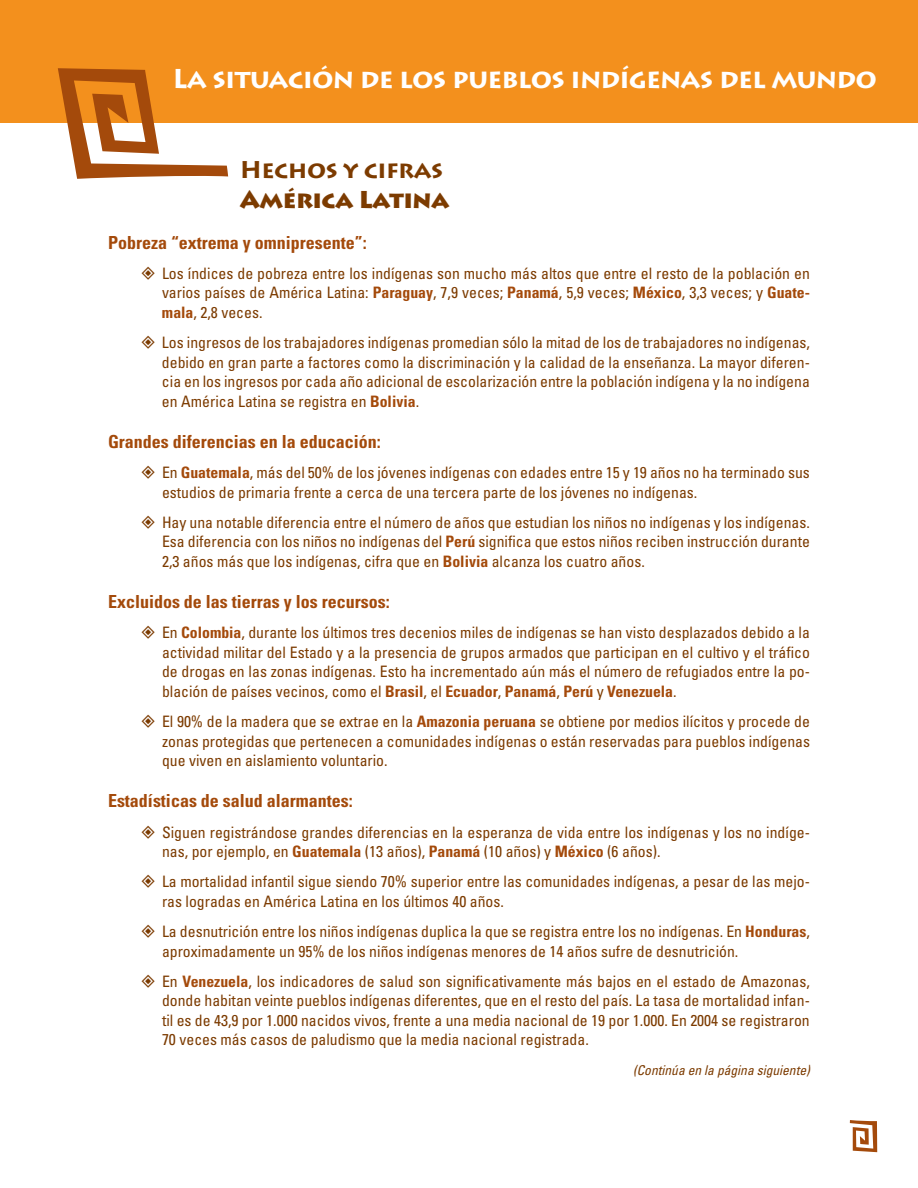
<style>
.page{position:relative;width:918px;height:1188px;background:#fff}
.page>*{position:absolute;margin:0;border:0;box-sizing:border-box;transform-origin:0 0}
.t1{font:700 27px "Lithos Pro";letter-spacing:-.03em;color:#fff}
.t2{font:700 24px "Lithos Pro";letter-spacing:-.02em;color:#7c3b00}
.t3{font:900 24px "Lithos Pro";letter-spacing:-.02em;color:#7c3b00}
.t4{font:700 condensed 18px "Univers LT Std";color:#a44a0b}
.t5{font:condensed 15.75px/19.5px "Univers LT Std";color:#7c3b00;text-align:justify}
.t6{font:italic condensed 13.5px "Univers LT Std";color:#7c3b00}
.s1{font-weight:700;color:#a44a0b}
</style>
<div class="page">
<div style="left:0;top:0;width:918px;height:123px;background:#f3901d"></div>
<svg style="left:58px;top:68px;width:170px;height:111px"></svg>
<svg style="left:850px;top:1120px;width:27px;height:32px"></svg>
<h1 class="t1" style="left:172px;top:63px;width:706px">La situación de los pueblos indígenas del mundo</h1>
<h2 class="t2" style="left:240px;top:155px;width:205px">Hechos y cifras</h2>
<h2 class="t3" style="left:240px;top:185px;width:211px">América Latina</h2>
<p class="t4" style="left:108px;top:231px;width:260px">Pobreza “extrema y omnipresente”:</p>
<p class="t5" style="left:162px;top:263px;width:650px">Los índices de pobreza entre los indígenas son mucho más altos que entre el resto de la población en varios países de América Latina: <span class="s1">Paraguay</span>, 7,9 veces; <span class="s1">Panamá</span>, 5,9 veces; <span class="s1">México</span>, 3,3 veces; y <span class="s1">Guate&shy;mala</span>, 2,8 veces.</p>
<p class="t5" style="left:162px;top:333px;width:650px">Los ingresos de los trabajadores indígenas promedian sólo la mitad de los de trabajadores no indígenas, debido en gran parte a factores como la discriminación y la calidad de la enseñanza. La mayor diferen&shy;cia en los ingresos por cada año adicional de escolarización entre la población indígena y la no indígena en América Latina se registra en <span class="s1">Bolivia</span>.</p>
<p class="t4" style="left:108px;top:430px;width:274px">Grandes diferencias en la educación:</p>
<p class="t5" style="left:162px;top:463px;width:649px">En <span class="s1">Guatemala</span>, más del 50% de los jóvenes indígenas con edades entre 15 y 19 años no ha terminado sus estudios de primaria frente a cerca de una tercera parte de los jóvenes no indígenas.</p>
<p class="t5" style="left:162px;top:512px;width:649px">Hay una notable diferencia entre el número de años que estudian los niños no indígenas y los indígenas.<br>Esa diferencia con los niños no indígenas del <span class="s1">Perú</span> significa que estos niños reciben instrucción durante 2,3 años más que los indígenas, cifra que en <span class="s1">Bolivia</span> alcanza los cuatro años.</p>
<p class="t4" style="left:108px;top:591px;width:283px">Excluidos de las tierras y los recursos:</p>
<p class="t5" style="left:162px;top:623px;width:650px">En <span class="s1">Colombia</span>, durante los últimos tres decenios miles de indígenas se han visto desplazados debido a la actividad militar del Estado y a la presencia de grupos armados que participan en el cultivo y el tráfico de drogas en las zonas indígenas. Esto ha incrementado aún más el número de refugiados entre la po&shy;blación de países vecinos, como el <span class="s1">Brasil</span>, el <span class="s1">Ecuador</span>, <span class="s1">Panamá</span>, <span class="s1">Perú</span> y <span class="s1">Venezuela</span>.</p>
<p class="t5" style="left:162px;top:712px;width:650px">El 90% de la madera que se extrae en la <span class="s1">Amazonia peruana</span> se obtiene por medios ilícitos y procede de zonas protegidas que pertenecen a comunidades indígenas o están reservadas para pueblos indígenas que viven en aislamiento voluntario.</p>
<p class="t4" style="left:108px;top:790px;width:246px">Estadísticas de salud alarmantes:</p>
<p class="t5" style="left:162px;top:822px;width:650px">Siguen registrándose grandes diferencias en la esperanza de vida entre los indígenas y los no indíge&shy;nas, por ejemplo, en <span class="s1">Guatemala</span> (13 años), <span class="s1">Panamá</span> (10 años) y <span class="s1">México</span> (6 años).</p>
<p class="t5" style="left:162px;top:872px;width:650px">La mortalidad infantil sigue siendo 70% superior entre las comunidades indígenas, a pesar de las mejo&shy;ras logradas en América Latina en los últimos 40 años.</p>
<p class="t5" style="left:162px;top:922px;width:650px">La desnutrición entre los niños indígenas duplica la que se registra entre los no indígenas. En <span class="s1">Honduras</span>, aproximadamente un 95% de los niños indígenas menores de 14 años sufre de desnutrición.</p>
<p class="t5" style="left:162px;top:971px;width:650px">En <span class="s1">Venezuela</span>, los indicadores de salud son significativamente más bajos en el estado de Amazonas, donde habitan veinte pueblos indígenas diferentes, que en el resto del país. La tasa de mortalidad infan&shy;til es de 43,9 por 1.000 nacidos vivos, frente a una media nacional de 19 por 1.000. En 2004 se registraron 70 veces más casos de paludismo que la media nacional registrada.</p>
<p class="t6" style="left:633px;top:1061px;width:178px">(Continúa en la página siguiente)</p>
</div>
